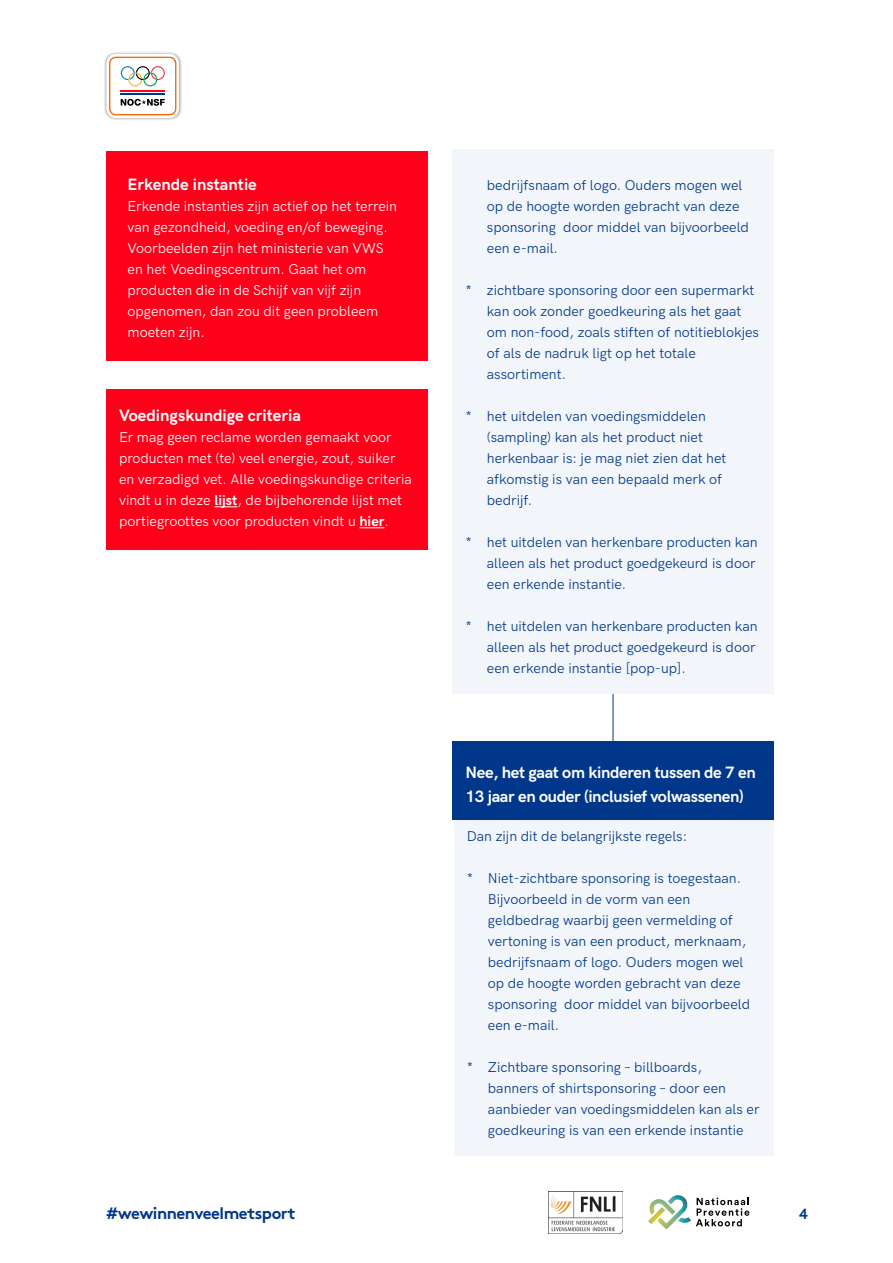
<style>
.page{position:relative;width:893px;height:1263px;background:#fff}
.page>*{position:absolute;margin:0;border:0;box-sizing:border-box;transform-origin:0 0}
.t1{font:700 16.5px/24px "HK Grotesk";letter-spacing:-.02em;color:#fff}
.t2{font:700 16.5px "HK Grotesk";color:#fff}
.t3{font:700 16.5px "Brown";letter-spacing:-.03em;color:#00378a}
.t4{font:700 15px "HK Grotesk";color:#00378a}
.t5{font:14.25px/21px "HK Grotesk";color:#00378a}
.t6{font:14.25px/21px "HK Grotesk";color:#fff}
.s1{font-weight:700}
</style>
<div class="page">
<img style="left:104px;top:52px;width:78px;height:68px">
<svg style="left:106px;top:54px;width:73px;height:64px"></svg>
<svg style="left:648px;top:1195px;width:101px;height:34px"></svg>
<img style="left:548px;top:1192px;width:75px;height:41px">
<hr style="left:613px;top:628px;width:1px;height:113px;background:#00378a">
<div style="left:453px;top:150px;width:321px;height:544px;background:#f2f5f9"></div>
<div style="left:454px;top:818px;width:320px;height:338px;background:#f2f5f9"></div>
<div style="left:453px;top:741px;width:321px;height:79px;background:#00378a"></div>
<div style="left:106px;top:389px;width:321px;height:160px;background:#ff001a"></div>
<svg style="left:214px;top:506px;width:23px;height:1px"></svg>
<svg style="left:359px;top:527px;width:25px;height:1px"></svg>
<div style="left:106px;top:151px;width:321px;height:209px;background:#ff001a"></div>
<p class="t2" style="left:128px;top:172px;width:131px">Erkende instantie</p>
<p class="t6" style="left:128px;top:195px;width:271px">Erkende instanties zijn actief op het terrein van gezondheid, voeding en/of beweging.<br>Voorbeelden zijn het ministerie van VWS en het Voedingscentrum. Gaat het om producten die in de Schijf van vijf zijn opgenomen, dan zou dit geen probleem moeten zijn.</p>
<p class="t2" style="left:119px;top:403px;width:183px">Voedingskundige criteria</p>
<p class="t6" style="left:119px;top:426px;width:294px">Er mag geen reclame worden gemaakt voor producten met (te) veel energie, zout, suiker en verzadigd vet. Alle voedingskundige criteria vindt u in deze <span class="s1">lijst</span>, de bijbehorende lijst met portiegroottes voor producten vindt u <span class="s1">hier</span>.</p>
<p class="t3" style="left:106px;top:1200px;width:191px">#wewinnenveelmetsport</p>
<p class="t5" style="left:487px;top:174px;width:264px">bedrijfsnaam of logo. Ouders mogen wel op de hoogte worden gebracht van deze sponsoring door middel van bijvoorbeeld een e-mail.</p>
<p class="t5" style="left:487px;top:279px;width:274px;text-indent:-21px">* zichtbare sponsoring door een supermarkt kan ook zonder goedkeuring als het gaat om non-food, zoals stiften of notitieblokjes of als de nadruk ligt op het totale assortiment.</p>
<p class="t5" style="left:487px;top:405px;width:241px;text-indent:-21px">* het uitdelen van voedingsmiddelen (sampling) kan als het product niet herkenbaar is: je mag niet zien dat het afkomstig is van een bepaald merk of bedrijf.</p>
<p class="t5" style="left:487px;top:531px;width:272px;text-indent:-21px">* het uitdelen van herkenbare producten kan alleen als het product goedgekeurd is door een erkende instantie.</p>
<p class="t5" style="left:487px;top:615px;width:272px;text-indent:-21px">* het uitdelen van herkenbare producten kan alleen als het product goedgekeurd is door een erkende instantie [pop-up].</p>
<p class="t1" style="left:466px;top:759px;width:292px">Nee, het gaat om kinderen tussen de 7 en<br>13 jaar en ouder (inclusief volwassenen)</p>
<p class="t5" style="left:467px;top:825px;width:222px">Dan zijn dit de belangrijkste regels:</p>
<p class="t5" style="left:488px;top:867px;width:264px;text-indent:-21px">* Niet-zichtbare sponsoring is toegestaan.<br>Bijvoorbeeld in de vorm van een geldbedrag waarbij geen vermelding of vertoning is van een product, merknaam, bedrijfsnaam of logo. Ouders mogen wel op de hoogte worden gebracht van deze sponsoring door middel van bijvoorbeeld een e-mail.</p>
<p class="t5" style="left:488px;top:1056px;width:273px;text-indent:-21px">* Zichtbare sponsoring – billboards,<br>banners of shirtsponsoring – door een aanbieder van voedingsmiddelen kan als er goedkeuring is van een erkende instantie</p>
<p class="t4" style="left:799px;top:1203px;width:10px">4</p>
</div>
